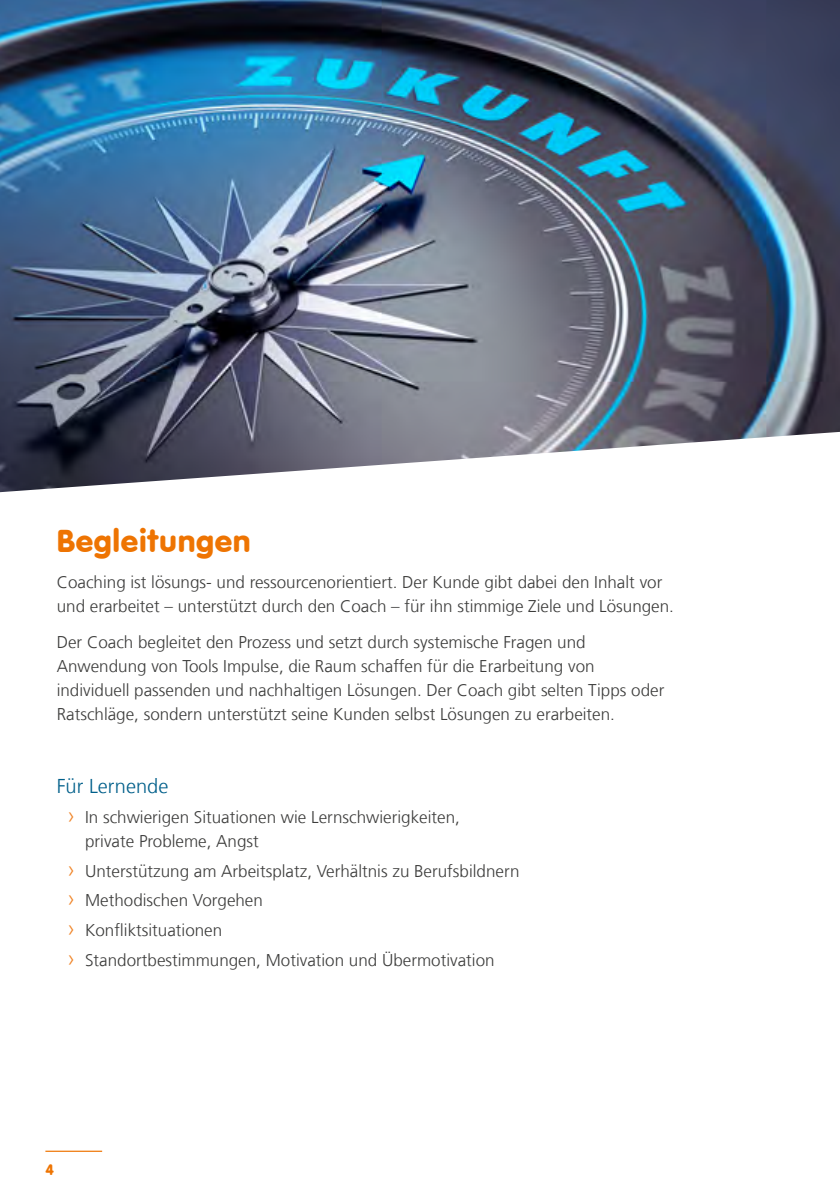
<style>
.page{position:relative;width:840px;height:1191px;background:#fff}
.page>*{position:absolute;margin:0;border:0;box-sizing:border-box;transform-origin:0 0}
.t1{font:33px "VAG Rundschrift D";letter-spacing:.015em;color:#ee7402}
.t2{font:300 20px "Frutiger LT Com";color:#005f8a}
.t3{font:300 17px/24px "Frutiger LT Com";color:#3c3c3b}
.t4{font:16px "VAG Rundschrift D";color:#ee7402}
.s1{font-size:22px;color:#f08325}
</style>
<div class="page">
<img style="left:0;top:0;width:839px;height:492px">
<hr style="left:45px;top:1150px;width:57px;height:1px;background:#ee7402">
<h1 class="t1" style="left:57px;top:522px;width:195px">Begleitungen</h1>
<p class="t3" style="left:57px;top:570px;width:618px">Coaching ist lösungs- und ressourcenorientiert. Der Kunde gibt dabei den Inhalt vor und erarbeitet – unterstützt durch den Coach – für ihn stimmige Ziele und Lösungen.</p>
<p class="t3" style="left:57px;top:630px;width:608px">Der Coach begleitet den Prozess und setzt durch systemische Fragen und Anwendung von Tools Impulse, die Raum schaffen für die Erarbeitung von individuell passenden und nachhaltigen Lösungen. Der Coach gibt selten Tipps oder Ratschläge, sondern unterstützt seine Kunden selbst Lösungen zu erarbeiten.</p>
<p class="t2" style="left:57px;top:775px;width:113px">Für Lernende</p>
<p class="t3" style="left:85px;top:805px;width:376px;text-indent:-17px"><span class="s1">›</span> In schwierigen Situationen wie Lernschwierigkeiten, private Probleme, Angst</p>
<p class="t3" style="left:68px;top:856px;width:452px;line-height:29.6px"><span class="s1">›</span> Unterstützung am Arbeitsplatz, Verhältnis zu Berufsbildnern <span class="s1">›</span> Methodischen Vorgehen<br><span class="s1">›</span> Konfliktsituationen<br><span class="s1">›</span> Standortbestimmungen, Motivation und Übermotivation</p>
<p class="t4" style="left:45px;top:1159px;width:10px">4</p>
</div>
